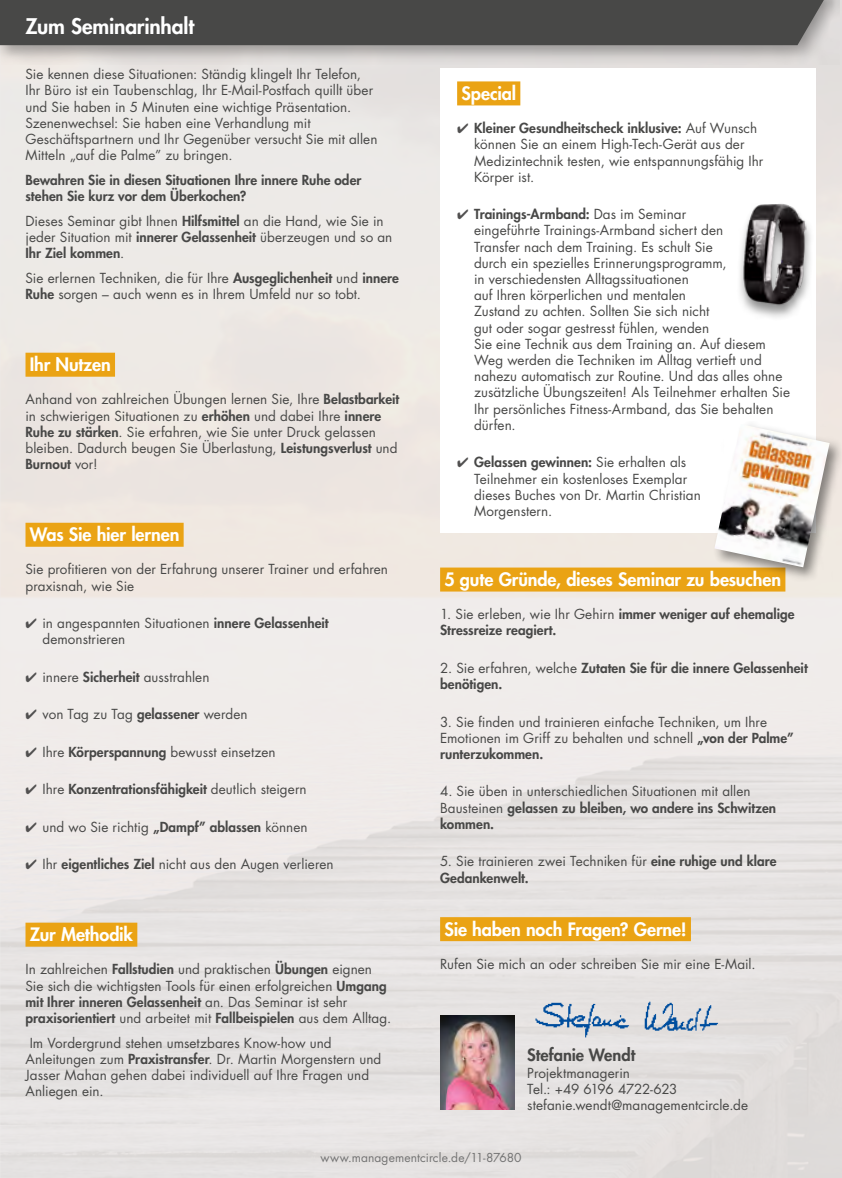
<style>
.page{position:relative;width:842px;height:1178px;background:#fff}
.page>*{position:absolute;margin:0;border:0;box-sizing:border-box;transform-origin:0 0}
.t1{font:800 21px "Futura Std";letter-spacing:-.01em;color:#fff}
.t2{font:800 18px "Futura Std";letter-spacing:-.005em;color:#fff}
.t3{font:800 16.5px "Futura Std";letter-spacing:-.005em;color:#484847}
.t4{font:13.5px/16.2px "Futura Std";letter-spacing:.005em;color:#484847}
.t5{font:800 13.5px/16.2px "Futura Std";letter-spacing:.005em;color:#484847}
.t6{font:12px "Futura Std";letter-spacing:.01em;color:#737373}
.s1{font-weight:800}
.s2{color:#515050}
.s3{font-weight:400}
</style>
<div class="page">
<img style="left:0;top:65px;width:842px;height:1113px">
<div style="left:0;top:0;width:842px;height:65px;background:#000;opacity:.35"></div>
<div style="left:0;top:0;width:824px;height:45px;background:#484847"></div>
<div style="left:440px;top:917px;width:251px;height:24px;background:#eaa314"></div>
<div style="left:440px;top:68px;width:376px;height:465px;background:#fff"></div>
<div style="left:457px;top:81px;width:63px;height:24px;background:#eaa314"></div>
<div style="left:26px;top:353px;width:89px;height:24px;background:#eaa314"></div>
<div style="left:26px;top:523px;width:158px;height:24px;background:#eaa314"></div>
<div style="left:26px;top:923px;width:111px;height:24px;background:#eaa314"></div>
<div style="left:440px;top:567px;width:345px;height:24px;background:#eaa314"></div>
<div style="left:736px;top:203px;width:79px;height:119px;background:#000;opacity:.45"></div>
<img style="left:736px;top:203px;width:75px;height:108px">
<img style="left:440px;top:1015px;width:74px;height:95px">
<img style="left:533px;top:986px;width:201px;height:55px">
<div style="left:712px;top:421px;width:130px;height:161px;background:#000;opacity:.45"></div>
<img style="left:714px;top:424px;width:116px;height:143px">
<h1 class="t1" style="left:26px;top:13px;width:170px">Zum Seminarinhalt</h1>
<p class="t4" style="left:26px;top:66px;width:353px">Sie kennen diese Situationen: Ständig klingelt Ihr Telefon, Ihr Büro ist ein Taubenschlag, Ihr E-Mail-Postfach quillt über und Sie haben in 5 Minuten eine wichtige Präsentation.<br>Szenenwechsel: Sie haben eine Verhandlung mit Geschäftspartnern und Ihr Gegenüber versucht Sie mit allen Mitteln „auf die Palme” zu bringen.</p>
<p class="t5" style="left:26px;top:172px;width:337px">Bewahren Sie in diesen Situationen Ihre innere Ruhe oder stehen Sie kurz vor dem Überkochen?</p>
<p class="t4" style="left:26px;top:213px;width:368px">Dieses Seminar gibt Ihnen <span class="s1">Hilfsmittel</span> an die Hand, wie Sie in jeder Situation mit <span class="s1">innerer Gelassenheit</span> überzeugen und so an<br><span class="s1">Ihr Ziel kommen</span>.</p>
<p class="t4" style="left:26px;top:270px;width:375px">Sie erlernen Techniken, die für Ihre <span class="s1">Ausgeglichenheit</span> und <span class="s1">innere<br>Ruhe</span> sorgen – auch wenn es in Ihrem Umfeld nur so tobt.</p>
<h2 class="t2" style="left:30px;top:353px;width:83px">Ihr Nutzen</h2>
<p class="t4" style="left:26px;top:391px;width:375px">Anhand von zahlreichen Übungen lernen Sie, Ihre <span class="s1">Belastbarkeit </span>in schwierigen Situationen zu <span class="s1">erhöhen</span> und dabei Ihre <span class="s1">innere Ruhe zu stärken</span>. Sie erfahren, wie Sie unter Druck gelassen bleiben. Dadurch beugen Sie Überlastung, <span class="s1">Leistungsverlust</span> und <span class="s1">Burnout</span> vor!</p>
<h2 class="t2" style="left:30px;top:523px;width:151px">Was Sie hier lernen</h2>
<p class="t4" style="left:26px;top:561px;width:364px">Sie profitieren von der Erfahrung unserer Trainer und erfahren praxisnah, wie Sie</p>
<p class="t4" style="left:43px;top:615px;width:288px;text-indent:-17px"><span class="s2">✔</span> in angespannten Situationen <span class="s1">innere Gelassenheit </span>demonstrieren</p>
<p class="t4" style="left:26px;top:669px;width:186px"><span class="s2">✔</span> innere <span class="s1">Sicherheit</span> ausstrahlen</p>
<p class="t4" style="left:26px;top:706px;width:224px"><span class="s2">✔</span> von Tag zu Tag <span class="s1">gelassener</span> werden</p>
<p class="t4" style="left:26px;top:744px;width:252px"><span class="s2">✔</span> Ihre <span class="s1">Körperspannung</span> bewusst einsetzen</p>
<p class="t5" style="left:26px;top:781px;width:283px"><span class="s2">✔</span> <span class="s3">Ihre</span> Konzentrationsfähigkeit <span class="s3">deutlich steigern</span></p>
<p class="t4" style="left:26px;top:819px;width:284px"><span class="s2">✔</span> und wo Sie richtig <span class="s1">„Dampf” ablassen</span> können</p>
<p class="t4" style="left:26px;top:856px;width:310px"><span class="s2">✔</span> Ihr <span class="s1">eigentliches Ziel</span> nicht aus den Augen verlieren</p>
<h2 class="t2" style="left:30px;top:923px;width:105px">Zur Methodik</h2>
<p class="t4" style="left:26px;top:961px;width:367px">In zahlreichen <span class="s1">Fallstudien</span> und praktischen <span class="s1">Übungen</span> eignen Sie sich die wichtigsten Tools für einen erfolgreichen <span class="s1">Umgang mit Ihrer inneren Gelassenheit</span> an. Das Seminar ist sehr <span class="s1">praxisorientiert</span> und arbeitet mit <span class="s1">Fallbeispielen</span> aus dem Alltag.</p>
<p class="t4" style="left:26px;top:1035px;width:357px;text-indent:4px">Im Vordergrund stehen umsetzbares Know-how und Anleitungen zum <span class="s1">Praxistransfer</span>. Dr. Martin Morgenstern und Jasser Mahan gehen dabei individuell auf Ihre Fragen und Anliegen ein.</p>
<h2 class="t2" style="left:461px;top:82px;width:56px">Special</h2>
<p class="t4" style="left:474px;top:120px;width:291px;text-indent:-17px"><span class="s2">✔</span> <span class="s1">Kleiner Gesundheitscheck inklusive:</span> Auf Wunsch können Sie an einem High-Tech-Gerät aus der Medizintechnik testen, wie entspannungsfähig Ihr Körper ist.</p>
<p class="t4" style="left:474px;top:206px;width:317px;text-indent:-17px"><span class="s2">✔</span> <span class="s1">Trainings-Armband:</span> Das im Seminar<br>eingeführte Trainings-Armband sichert den<br>Transfer nach dem Training. Es schult Sie<br>durch ein spezielles Erinnerungsprogramm,<br>in verschiedensten Alltagssituationen<br>auf Ihren körperlichen und mentalen<br>Zustand zu achten. Sollten Sie sich nicht<br>gut oder sogar gestresst fühlen, wenden<br>Sie eine Technik aus dem Training an. Auf diesem Weg werden die Techniken im Alltag vertieft und nahezu automatisch zur Routine. Und das alles ohne zusätzliche Übungszeiten! Als Teilnehmer erhalten Sie Ihr persönliches Fitness-Armband, das Sie behalten dürfen.</p>
<p class="t4" style="left:474px;top:454px;width:228px;text-indent:-17px"><span class="s2">✔</span> <span class="s1">Gelassen gewinnen:</span> Sie erhalten als<br>Teilnehmer ein kostenloses Exemplar dieses Buches von Dr. Martin Christian<br>Morgenstern.</p>
<h2 class="t2" style="left:444px;top:568px;width:338px">5 gute Gründe, dieses Seminar zu besuchen</h2>
<p class="t5" style="left:440px;top:606px;width:356px"><span class="s3">1. Sie erleben, wie Ihr Gehirn</span> immer weniger auf ehemalige<br>Stressreize reagiert.</p>
<p class="t5" style="left:440px;top:660px;width:369px"><span class="s3">2. Sie erfahren, welche</span> Zutaten Sie für die innere Gelassenheit benötigen.</p>
<p class="t4" style="left:440px;top:714px;width:355px">3. Sie finden und trainieren einfache Techniken, um Ihre<br>Emotionen im Griff zu behalten und schnell <span class="s1">„von der Palme” runterzukommen.</span></p>
<p class="t4" style="left:440px;top:783px;width:337px">4. Sie üben in unterschiedlichen Situationen mit allen<br>Bausteinen <span class="s1">gelassen zu bleiben, wo andere ins Schwitzen kommen.</span></p>
<p class="t4" style="left:440px;top:853px;width:338px">5. Sie trainieren zwei Techniken für <span class="s1">eine ruhige und klare<br>Gedankenwelt.</span></p>
<h2 class="t2" style="left:444px;top:917px;width:244px">Sie haben noch Fragen? Gerne!</h2>
<p class="t4" style="left:440px;top:956px;width:317px">Rufen Sie mich an oder schreiben Sie mir eine E-Mail.</p>
<p class="t3" style="left:527px;top:1045px;width:109px">Stefanie Wendt</p>
<p class="t4" style="left:527px;top:1064px;width:222px">Projektmanagerin<br>Tel.: +49 6196 4722-623 stefanie.wendt@managementcircle.de</p>
<p class="t6" style="left:320px;top:1149px;width:203px">www.managementcircle.de/11-87680</p>
</div>
